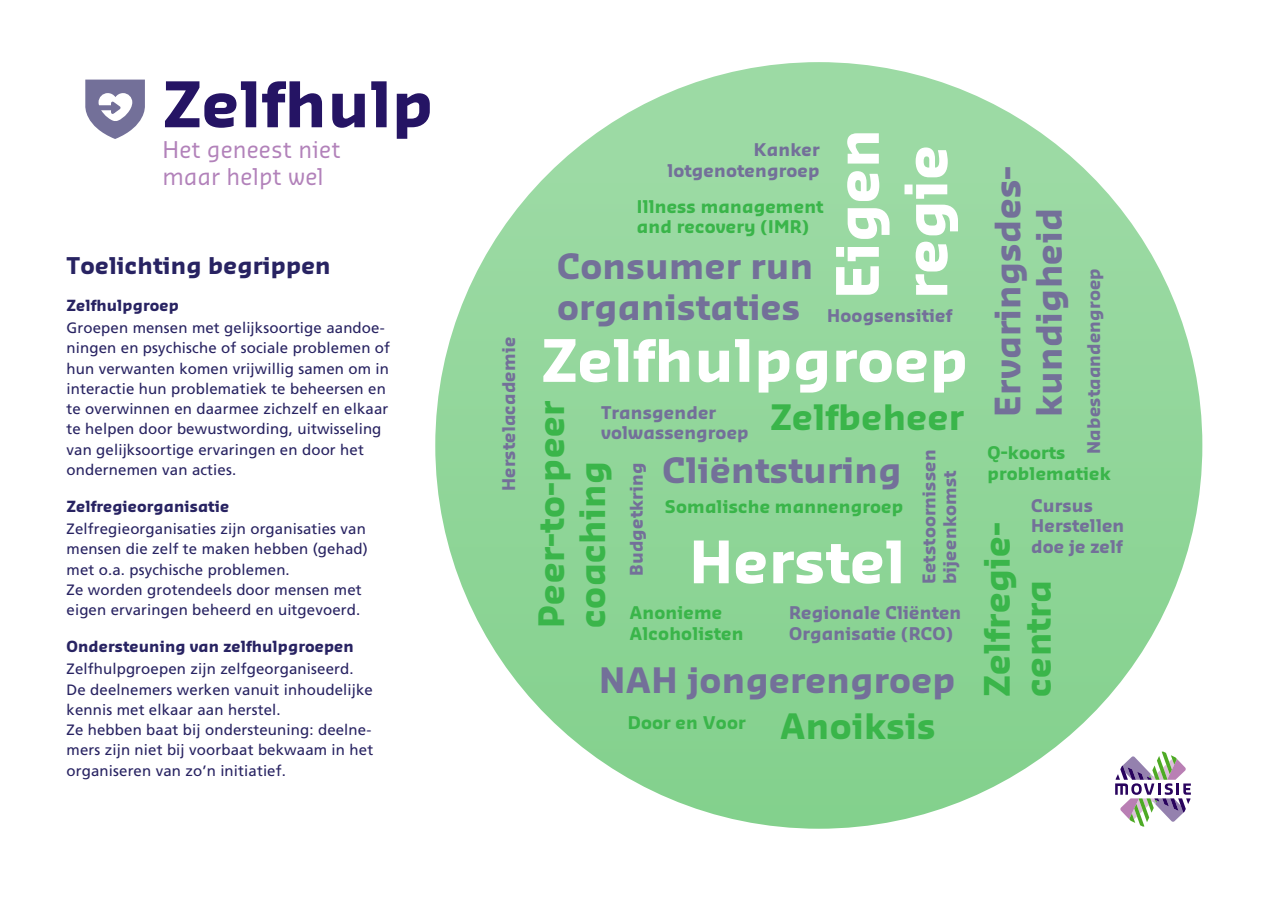
<style>
.page{position:relative;width:1272px;height:900px;background:#fff}
.page>*{position:absolute;margin:0;border:0;box-sizing:border-box;transform-origin:0 0}
.t1{font:700 61.25px "Sansa";letter-spacing:.01em;color:#251464}
.t2{font:700 57px/68.4px "Sansa";letter-spacing:.01em;color:#fff}
.t3{font:700 34.25px/41px "Sansa";letter-spacing:.01em;color:#737099}
.t4{font:700 34.25px/41px "Sansa";letter-spacing:.01em;color:#3ab54a}
.t5{font:22.5px/27px "Sansa";letter-spacing:.01em;color:#b282ba}
.t6{font:700 22.5px "Sansa";letter-spacing:.01em;color:#282362}
.t7{font:700 17.12px/20.5px "Sansa";letter-spacing:.01em;color:#737099}
.t8{font:700 17.12px/20.5px "Sansa";letter-spacing:.01em;color:#3ab54a}
.t9{font:15px/20.2px "Frutiger LT Std";letter-spacing:.01em;color:#282362}
.t10{font:700 15px "Sansa";letter-spacing:.01em;color:#282362}
</style>
<div class="page">
<svg style="left:1115px;top:751px;width:75px;height:76px"></svg>
<div style="left:435px;top:62px;width:767px;height:767px;background:#91d69a;border-radius:383px"></div>
<svg style="left:85px;top:80px;width:60px;height:59px"></svg>
<div style="left:96px;top:105px;width:19px;height:5px;background:#737099"></div>
<h1 class="t1" style="left:162px;top:65px;width:272px">Zelfhulp</h1>
<h3 class="t5" style="left:162px;top:135px;width:179px">Het geneest niet maar helpt wel</h3>
<h3 class="t6" style="left:67px;top:251px;width:266px">Toelichting begrippen</h3>
<p class="t10" style="left:67px;top:295px;width:114px">Zelfhulpgroep</p>
<p class="t9" style="left:67px;top:318px;width:325px">Groepen mensen met gelijksoortige aandoe&shy;ningen en psychische of sociale problemen of hun verwanten komen vrijwillig samen om in interactie hun problematiek te beheersen en te overwinnen en daarmee zichzelf en elkaar te helpen door bewustwording, uitwisseling van gelijksoortige ervaringen en door het ondernemen van acties.</p>
<p class="t10" style="left:67px;top:496px;width:164px">Zelfregieorganisatie</p>
<p class="t9" style="left:67px;top:519px;width:303px">Zelfregieorganisaties zijn organisaties van mensen die zelf te maken hebben (gehad) met o.a. psychische problemen.<br>Ze worden grotendeels door mensen met eigen ervaringen beheerd en uitgevoerd.</p>
<p class="t10" style="left:67px;top:637px;width:289px">Ondersteuning van zelfhulpgroepen</p>
<p class="t9" style="left:67px;top:659px;width:308px">Zelfhulpgroepen zijn zelfgeorganiseerd.<br>De deelnemers werken vanuit inhoudelijke kennis met elkaar aan herstel.<br>Ze hebben baat bij ondersteuning: deelne&shy;mers zijn niet bij voorbaat bekwaam in het organiseren van zo’n initiatief.</p>
<p class="t7" style="left:497px;top:491px;width:156px;rotate:-90deg">Herstelacademie</p>
<h2 class="t2" style="left:820px;top:299px;width:172px;rotate:-90deg">Eigen regie</h2>
<p class="t7" style="left:667px;top:139px;width:154px;text-align:right">Kanker lotgenotengroep</p>
<p class="t8" style="left:637px;top:195px;width:188px">Illness management and recovery (IMR)</p>
<h3 class="t3" style="left:557px;top:244px;width:257px">Consumer run organistaties</h3>
<p class="t7" style="left:827px;top:305px;width:126px">Hoogsensitief</p>
<h2 class="t2" style="left:541px;top:324px;width:428px">Zelfhulpgroep</h2>
<h3 class="t4" style="left:529px;top:628px;width:228px;rotate:-90deg">Peer-to-peer coaching</h3>
<h3 class="t4" style="left:770px;top:396px;width:195px">Zelfbeheer</h3>
<p class="t7" style="left:601px;top:402px;width:149px">Transgender volwassengroep</p>
<p class="t7" style="left:918px;top:584px;width:136px;rotate:-90deg">Eetstoornissen bijeenkomst</p>
<h3 class="t3" style="left:662px;top:448px;width:240px">Cliëntsturing</h3>
<p class="t7" style="left:625px;top:576px;width:115px;rotate:-90deg">Budgetkring</p>
<p class="t8" style="left:665px;top:496px;width:240px">Somalische mannengroep</p>
<h2 class="t2" style="left:689px;top:525px;width:217px">Herstel</h2>
<p class="t7" style="left:789px;top:602px;width:174px">Regionale Cliënten<br>Organisatie (RCO)</p>
<p class="t8" style="left:629px;top:602px;width:115px">Anonieme<br>Alcoholisten</p>
<h3 class="t3" style="left:599px;top:658px;width:358px">NAH jongerengroep</h3>
<p class="t8" style="left:628px;top:712px;width:119px">Door en Voor</p>
<h3 class="t4" style="left:779px;top:704px;width:157px">Anoiksis</h3>
<h3 class="t3" style="left:985px;top:417px;width:253px;rotate:-90deg">Ervaringsdes&shy;kundigheid</h3>
<p class="t7" style="left:1082px;top:454px;width:187px;rotate:-90deg">Nabestaandengroep</p>
<p class="t8" style="left:987px;top:442px;width:125px">Q-koorts problematiek</p>
<p class="t7" style="left:1031px;top:494px;width:95px">Cursus<br>Herstellen doe je zelf</p>
<h3 class="t4" style="left:974px;top:697px;width:176px;rotate:-90deg">Zelfregie&shy;centra</h3>
</div>
